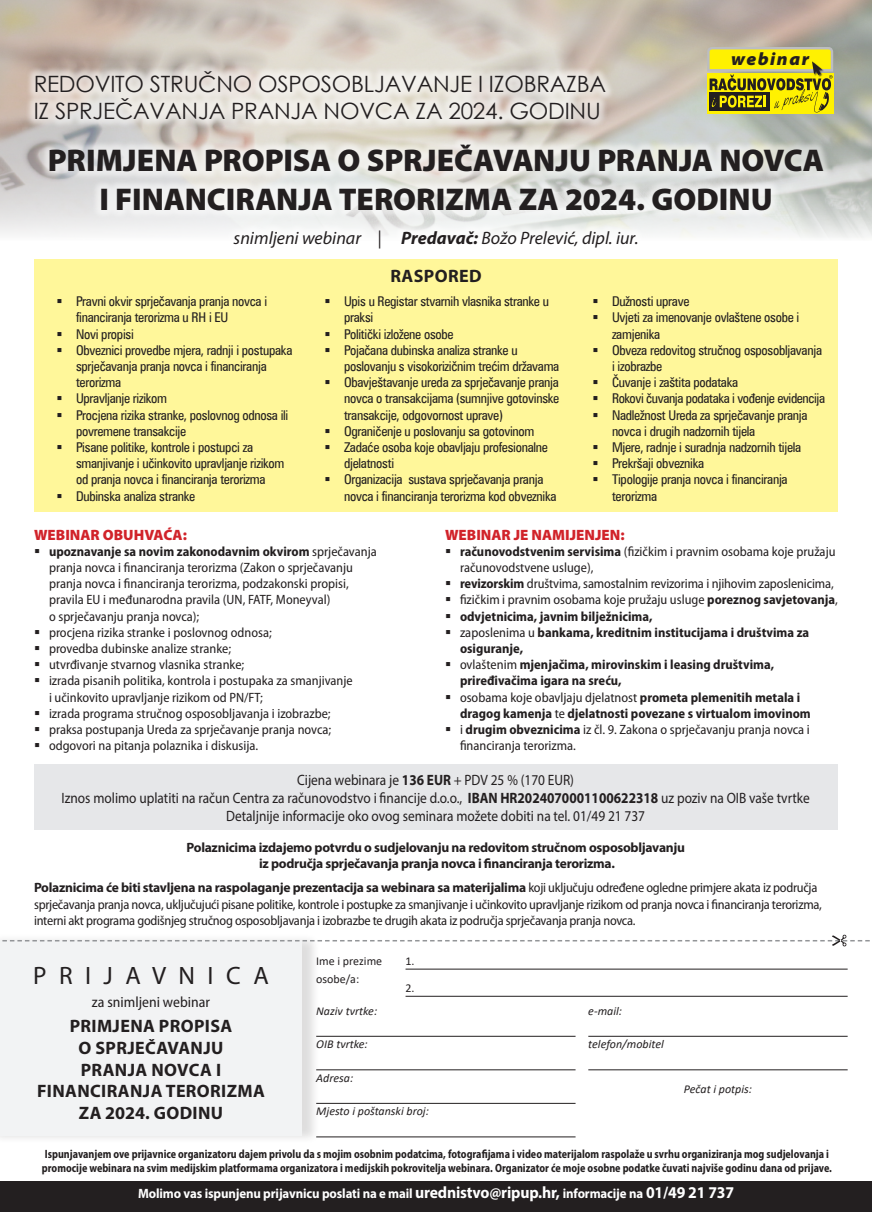
<style>
.page{position:relative;width:872px;height:1212px;background:#fff}
.page>*{position:absolute;margin:0;border:0;box-sizing:border-box;transform-origin:0 0}
.t1{font:900 31.5px/39px "Myriad Pro";color:#231f20;text-align:center}
.t2{font:25.2px "Myriad Pro";letter-spacing:.495em;color:#231f20}
.t3{font:22.5px/27px "Century Gothic";letter-spacing:-.01em;color:#231f20}
.t4{font:700 18px/21.6px "Myriad Pro";letter-spacing:.02em;color:#231f20;text-align:center}
.t5{font:italic 18px "Myriad Pro";color:#231f20}
.t6{font:italic 900 semi-expanded 17.85px "Myriad Pro";letter-spacing:.08em;color:#231f20}
.t7{font:15px/18px "Myriad Pro";color:#231f20;text-align:center;scale:.89 1}
.t8{font:900 15px "Myriad Pro";color:#d1232a}
.t9{font:semi-condensed 15px "Myriad Pro";color:#231f20}
.t10{font:condensed 13.5px/16.2px "Zurich BT";letter-spacing:-.02em;color:#231f20}
.t11{font:semi-condensed 13.5px/16.2px "Myriad Pro";color:#231f20}
.t12{font:semi-condensed 13.5px/16.2px "Myriad Pro";letter-spacing:-.02em;color:#231f20}
.t13{font:700 semi-condensed 13.5px/16.2px "Myriad Pro";color:#231f20}
.t14{font:700 13.5px/16.2px "Myriad Pro";letter-spacing:-.02em;color:#231f20;text-align:center}
.t15{font:700 13.5px "Myriad Pro";letter-spacing:-.01em;color:#fff;scale:.95 1}
.t16{font:700 semi-condensed 12px/14.4px "Myriad Pro";color:#231f20;scale:.9 1}
.t17{font:italic 12px "Calibri";color:#231f20}
.t18{font:12px/18px "Calibri";color:#231f20}
.s1{font-weight:700}
.s2{font-stretch:normal}
.s3{font-weight:400}
.s4{font-weight:700;font-stretch:normal}
.s5{font-size:16.5px}
</style>
<div class="page">
<div style="left:0;top:933px;width:320px;height:211px;background:#231f20;opacity:.15"></div>
<div style="left:0;top:941px;width:302px;height:195px;background:#f2f3f4"></div>
<div style="left:0;top:1182px;width:872px;height:30px;background:#231f20"></div>
<svg style="left:0;top:935px;width:870px;height:11px"></svg>
<hr style="left:316px;top:1036px;width:259px;height:1px;background:#231f20">
<hr style="left:316px;top:1069px;width:259px;height:1px;background:#231f20">
<hr style="left:316px;top:1103px;width:259px;height:1px;background:#231f20">
<hr style="left:316px;top:1136px;width:259px;height:1px;background:#231f20">
<hr style="left:588px;top:1036px;width:259px;height:1px;background:#231f20">
<hr style="left:588px;top:1069px;width:259px;height:1px;background:#231f20">
<hr style="left:405px;top:969px;width:442px;height:1px;background:#231f20">
<hr style="left:405px;top:996px;width:442px;height:1px;background:#231f20">
<img style="left:0;top:0;width:872px;height:238px">
<div style="left:25px;top:61px;width:808px;height:196px;background:#fff;opacity:.55"></div>
<div style="left:34px;top:764px;width:803px;height:65px;background:#e6e7e9"></div>
<div style="left:34px;top:259px;width:804px;height:253px;background:#fff79a"></div>
<svg style="left:706px;top:46px;width:127px;height:67px;background:#c3b91e"></svg>
<p class="t6" style="left:731px;top:49px;width:79px">webinar</p>
<p class="t3" style="left:34px;top:70px;width:574px">REDOVITO STRUČNO OSPOSOBLJAVANJE I IZOBRAZBA<br>IZ SPRJEČAVANJA PRANJA NOVCA ZA 2024. GODINU</p>
<p class="t1" style="left:48px;top:140px;width:777px">PRIMJENA PROPISA O SPRJEČAVANJU PRANJA NOVCA<br>I FINANCIRANJA TERORIZMA ZA 2024. GODINU</p>
<p class="t5" style="left:234px;top:226px;width:406px">snimljeni webinar | <span class="s1">Predavač:</span> Božo Prelević, dipl. iur.</p>
<p class="t10" style="left:76px;top:294px;width:193px">Pravni okvir sprječavanja pranja novca i financiranja terorizma u RH i EU</p>
<p class="t10" style="left:76px;top:327px;width:59px">Novi propisi</p>
<p class="t10" style="left:76px;top:343px;width:218px">Obveznici provedbe mjera, radnji i postupaka sprječavanja pranja novca i financiranja terorizma</p>
<p class="t10" style="left:76px;top:391px;width:93px">Upravljanje rizikom</p>
<p class="t10" style="left:76px;top:408px;width:214px">Procjena rizika stranke, poslovnog odnosa ili povremene transakcije</p>
<p class="t10" style="left:76px;top:440px;width:210px">Pisane politike, kontrole i postupci za smanjivanje i učinkovito upravljanje rizikom od pranja novca i financiranja terorizma</p>
<p class="t10" style="left:76px;top:489px;width:121px">Dubinska analiza stranke</p>
<p class="t4" style="left:390px;top:264px;width:93px">RASPORED</p>
<p class="t10" style="left:344px;top:294px;width:206px">Upis u Registar stvarnih vlasnika stranke u praksi</p>
<p class="t10" style="left:344px;top:327px;width:111px">Politički izložene osobe</p>
<p class="t10" style="left:344px;top:343px;width:217px">Pojačana dubinska analiza stranke u poslovanju s visokorizičnim trećim državama</p>
<p class="t10" style="left:344px;top:375px;width:217px;text-align:justify">Obavještavanje ureda za sprječavanje pranja novca o transakcijama (sumnjive gotovinske transakcije, odgovornost uprave)</p>
<p class="t10" style="left:344px;top:424px;width:192px">Ograničenje u poslovanju sa gotovinom</p>
<p class="t10" style="left:344px;top:440px;width:205px">Zadaće osoba koje obavljaju profesionalne djelatnosti</p>
<p class="t10" style="left:344px;top:472px;width:214px">Organizacija sustava sprječavanja pranja novca i financiranja terorizma kod obveznika</p>
<p class="t10" style="left:612px;top:294px;width:79px">Dužnosti uprave</p>
<p class="t10" style="left:612px;top:310px;width:189px">Uvjeti za imenovanje ovlaštene osobe i zamjenika</p>
<p class="t10" style="left:612px;top:343px;width:212px">Obveza redovitog stručnog osposobljavanja i izobrazbe</p>
<p class="t10" style="left:612px;top:375px;width:128px">Čuvanje i zaštita podataka</p>
<p class="t10" style="left:612px;top:391px;width:215px">Rokovi čuvanja podataka i vođenje evidencija</p>
<p class="t10" style="left:612px;top:408px;width:197px">Nadležnost Ureda za sprječavanje pranja novca i drugih nadzornih tijela</p>
<p class="t10" style="left:612px;top:440px;width:191px">Mjere, radnje i suradnja nadzornih tijela</p>
<p class="t10" style="left:612px;top:456px;width:94px">Prekršaji obveznika</p>
<p class="t10" style="left:612px;top:472px;width:177px">Tipologije pranja novca i financiranja terorizma</p>
<p class="t8" style="left:34px;top:524px;width:154px">WEBINAR OBUHVAĆA:</p>
<p class="t11" style="left:49px;top:543px;width:329px"><span class="s1">upoznavanje sa novim zakonodavnim okvirom</span> sprječavanja pranja novca i financiranja terorizma (Zakon o sprječavanju pranja novca i financiranja terorizma, podzakonski propisi, pravila EU i međunarodna pravila (UN, FATF, Moneyval)<br>o sprječavanju pranja novca);</p>
<p class="t11" style="left:49px;top:624px;width:224px">procjena rizika stranke i poslovnog odnosa;</p>
<p class="t11" style="left:49px;top:641px;width:184px">provedba dubinske analize stranke;</p>
<p class="t11" style="left:49px;top:657px;width:197px">utvrđivanje stvarnog vlasnika stranke;</p>
<p class="t11" style="left:49px;top:673px;width:305px">izrada pisanih politika, kontrola i postupaka za smanjivanje i učinkovito upravljanje rizikom od PN/FT;</p>
<p class="t11" style="left:49px;top:705px;width:283px">izrada programa stručnog osposobljavanja i izobrazbe;</p>
<p class="t11" style="left:49px;top:722px;width:284px">praksa postupanja Ureda za sprječavanje pranja novca;</p>
<p class="t11" style="left:49px;top:738px;width:211px">odgovori na pitanja polaznika i diskusija.</p>
<p class="t8" style="left:445px;top:524px;width:181px">WEBINAR JE NAMIJENJEN:</p>
<p class="t11" style="left:460px;top:543px;width:377px"><span class="s1">računovodstvenim servisima</span> (fizičkim i pravnim osobama koje pružaju računovodstvene usluge),</p>
<p class="t11" style="left:460px;top:576px;width:375px"><span class="s1">revizorskim</span> društvima, samostalnim revizorima i njihovim zaposlenicima,</p>
<p class="t11" style="left:460px;top:592px;width:379px">fizičkim i pravnim osobama koje pružaju usluge <span class="s1">poreznog savjetovanja</span>,</p>
<p class="t13" style="left:460px;top:608px;width:194px">odvjetnicima, javnim bilježnicima<span class="s2">,</span></p>
<p class="t13" style="left:460px;top:624px;width:351px"><span class="s3">zaposlenima u</span> bankama, kreditnim institucijama i društvima za osiguranje<span class="s2">,</span></p>
<p class="t13" style="left:460px;top:657px;width:316px"><span class="s3">ovlaštenim</span> mjenjačima, mirovinskim i leasing društvima, priređivačima igara na sreću<span class="s2">,</span></p>
<p class="t13" style="left:460px;top:689px;width:352px"><span class="s3">osobama koje obavljaju djelatnost</span> prometa plemenitih metala i dragog kamenja <span class="s3">te</span> djelatnosti povezane s virtualom imovinom</p>
<p class="t11" style="left:460px;top:722px;width:351px">i <span class="s1">drugim obveznicima</span> iz čl. 9. Zakona o sprječavanju pranja novca i financiranja terorizma.</p>
<p class="t7" style="left:61px;top:770px;width:842px">Cijena webinara je <span class="s1">136 EUR</span> + PDV 25 % (170 EUR)<br>Iznos molimo uplatiti na račun Centra za računovodstvo i financije d.o.o., <span class="s1">IBAN HR2024070001100622318</span> uz poziv na OIB vaše tvrtke<br>Detaljnije informacije oko ovog seminara možete dobiti na tel. 01/49 21 737</p>
<p class="t14" style="left:187px;top:838px;width:500px">Polaznicima izdajemo potvrdu o sudjelovanju na redovitom stručnom osposobljavanju iz područja sprječavanja pranja novca i financiranja terorizma.</p>
<p class="t12" style="left:34px;top:880px;width:789px"><span class="s4">Polaznicima će biti stavljena na raspolaganje prezentacija sa webinara sa materijalima</span> koji uključuju određene ogledne primjere akata iz područja sprječavanja pranja novca, uključujući pisane politike, kontrole i postupke za smanjivanje i učinkovito upravljanje rizikom od pranja novca i financiranja terorizma, interni akt programa godišnjeg stručnog osposobljavanja i izobrazbe te drugih akata iz područja sprječavanja pranja novca.</p>
<p class="t2" style="left:33px;top:960px;width:237px">PRIJAVNICA</p>
<p class="t9" style="left:92px;top:993px;width:119px">za snimljeni webinar</p>
<p class="t4" style="left:37px;top:1015px;width:229px">PRIMJENA PROPISA<br>O SPRJEČAVANJU<br>PRANJA NOVCA I<br>FINANCIRANJA TERORIZMA<br>ZA 2024. GODINU</p>
<p class="t18" style="left:316px;top:951px;width:67px">Ime i prezime osobe/a:</p>
<p class="t18" style="left:405px;top:951px;width:11px">1.</p>
<p class="t18" style="left:405px;top:978px;width:11px">2.</p>
<p class="t17" style="left:316px;top:1002px;width:62px">Naziv tvrtke:</p>
<p class="t17" style="left:316px;top:1036px;width:53px">OIB tvrtke:</p>
<p class="t17" style="left:316px;top:1069px;width:39px">Adresa:</p>
<p class="t17" style="left:316px;top:1103px;width:114px">Mjesto i poštanski broj:</p>
<p class="t17" style="left:588px;top:1002px;width:35px">e-mail:</p>
<p class="t17" style="left:588px;top:1036px;width:77px">telefon/mobitel</p>
<p class="t17" style="left:684px;top:1080px;width:70px">Pečat i potpis:</p>
<p class="t16" style="left:42px;top:1147px;width:879px">Ispunjavanjem ove prijavnice organizatoru dajem privolu da s mojim osobnim podatcima, fotografijama i video materijalom raspolaže u svrhu organiziranja mog sudjelovanja i promocije webinara na svim medijskim platformama organizatora i medijskih pokrovitelja webinara. Organizator će moje osobne podatke čuvati najviše godinu dana od prijave.</p>
<p class="t15" style="left:138px;top:1185px;width:629px">Molimo vas ispunjenu prijavnicu poslati na e mail <span class="s5">urednistvo@ripup.hr,</span> informacije na <span class="s5">01/49 21 737</span></p>
</div>
